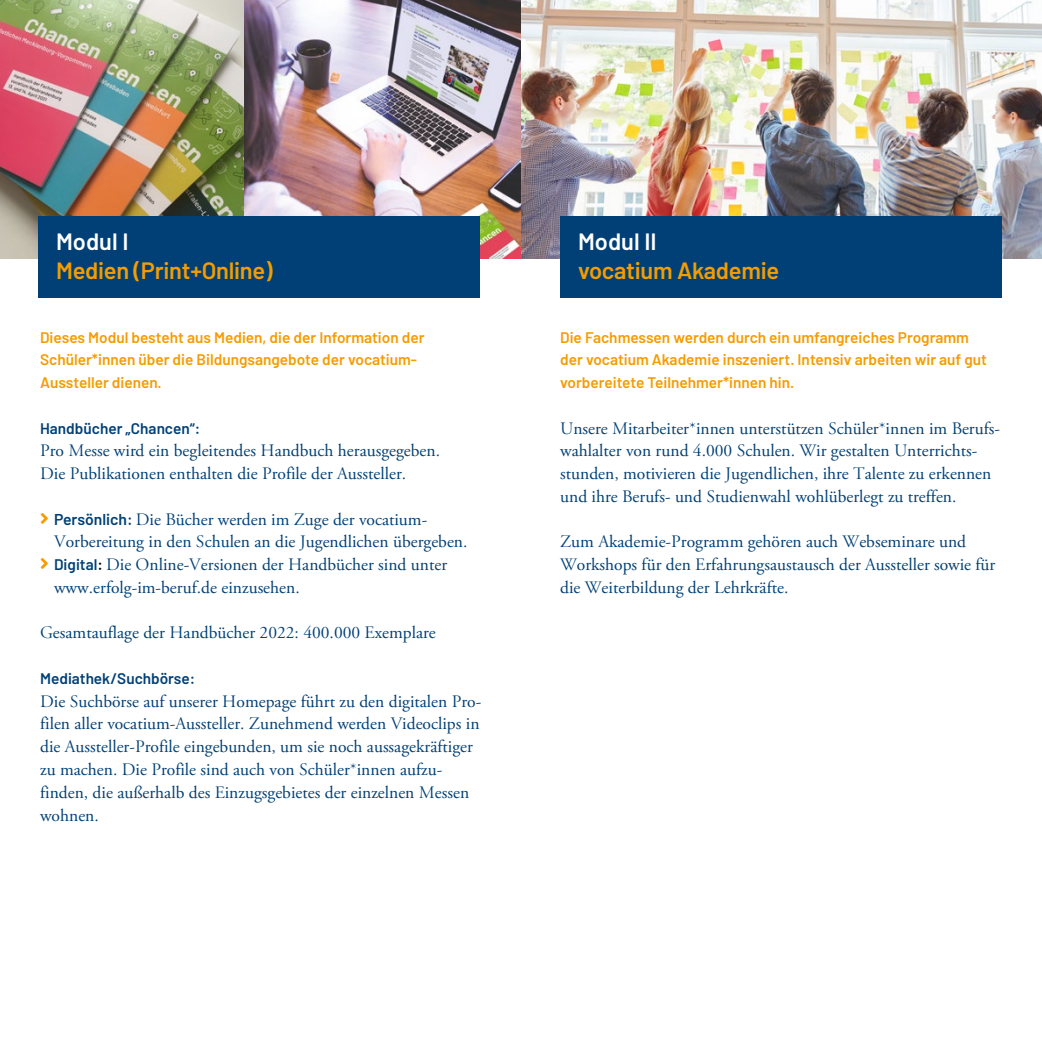
<style>
.page{position:relative;width:1042px;height:1042px;background:#fff}
.page>*{position:absolute;margin:0;border:0;box-sizing:border-box;transform-origin:0 0}
.t1{font:600 23.62px "Barlow";letter-spacing:-.01em;color:#f59c00}
.t2{font:600 23.62px "Barlow";color:#fff}
.t3{font:17.5px/22.8px "Adobe Garamond Pro";color:#004076}
.t4{font:600 15.4px/22.8px "Barlow";color:#f59c00}
.t5{font:600 15.4px "Barlow";color:#004076}
.s1{color:#f59c00}
.s2{font-family:"Barlow";font-weight:600;font-size:15.75px}
.s3{font-family:"Barlow";font-weight:600;font-size:15.4px}
.s4{font-family:"Barlow";font-weight:600;font-size:15.4px;color:#000}
</style>
<div class="page">
<img style="left:243px;top:0;width:799px;height:258px">
<img style="left:0;top:0;width:243px;height:258px">
<div style="left:561px;top:216px;width:441px;height:82px;background:#004076"></div>
<div style="left:39px;top:216px;width:441px;height:82px;background:#004076"></div>
<h1 class="t2" style="left:56px;top:224px;width:74px">Modul I</h1>
<h1 class="t1" style="left:56px;top:253px;width:218px">Medien (Print+Online)</h1>
<p class="t4" style="left:40px;top:325px;width:386px">Dieses Modul besteht aus Medien, die der Information der<br>Schüler*innen über die Bildungsangebote der vocatium-<br>Aussteller dienen.</p>
<p class="t5" style="left:40px;top:417px;width:162px">Handbücher „Chancen“:</p>
<p class="t3" style="left:40px;top:440px;width:401px">Pro Messe wird ein begleitendes Handbuch herausgegeben.<br>Die Publikationen enthalten die Profile der Aussteller.</p>
<p class="t3" style="left:54px;top:508px;width:415px;text-indent:-14px"><span class="s1">■●▼</span> <span class="s2">Persönlich:</span> Die Bücher werden im Zuge der vocatium-<br>Vorbereitung in den Schulen an die Jugendlichen übergeben.</p>
<p class="t3" style="left:54px;top:554px;width:394px;text-indent:-14px"><span class="s1">■●▼</span> <span class="s3">Digital</span><span class="s4">:</span> Die Online-Versionen der Handbücher sind unter www.erfolg-im-beruf.de einzusehen.</p>
<p class="t3" style="left:40px;top:622px;width:397px">Gesamtauflage der Handbücher 2022: 400.000 Exemplare</p>
<p class="t5" style="left:40px;top:667px;width:157px">Mediathek/Suchbörse:</p>
<p class="t3" style="left:40px;top:690px;width:443px">Die Suchbörse auf unserer Homepage führt zu den digitalen Pro&shy;filen aller vocatium-Aussteller. Zunehmend werden Videoclips in die Aussteller-Profile eingebunden, um sie noch aussagekräftiger zu machen. Die Profile sind auch von Schüler*innen aufzu&shy;finden, die außerhalb des Einzugsgebietes der einzelnen Messen wohnen.</p>
<h1 class="t2" style="left:578px;top:224px;width:80px">Modul II</h1>
<h1 class="t1" style="left:578px;top:253px;width:203px">vocatium Akademie</h1>
<p class="t4" style="left:560px;top:325px;width:428px">Die Fachmessen werden durch ein umfangreiches Programm der vocatium Akademie inszeniert. Intensiv arbeiten wir auf gut vorbereitete Teilnehmer*innen hin.</p>
<p class="t3" style="left:560px;top:417px;width:441px">Unsere Mitarbeiter*innen unterstützen Schüler*innen im Berufs&shy;wahlalter von rund 4.000 Schulen. Wir gestalten Unterrichts&shy;stunden, motivieren die Jugendlichen, ihre Talente zu erkennen und ihre Berufs- und Studienwahl wohlüberlegt zu treffen.</p>
<p class="t3" style="left:560px;top:531px;width:437px">Zum Akademie-Programm gehören auch Webseminare und<br>Workshops für den Erfahrungsaustausch der Aussteller sowie für die Weiterbildung der Lehrkräfte.</p>
</div>
